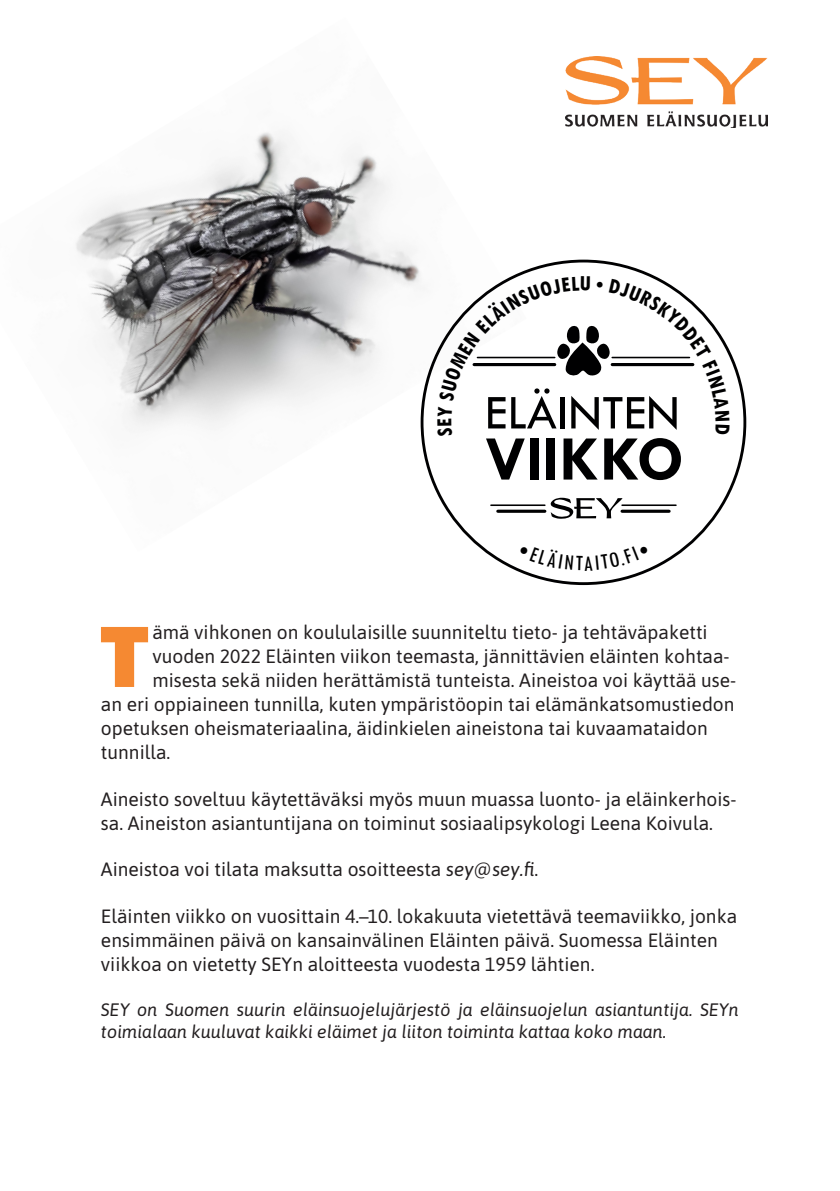
<style>
.page{position:relative;width:840px;height:1191px;background:#fff}
.page>*{position:absolute;margin:0;border:0;box-sizing:border-box;transform-origin:0 0}
.t1{font:96px "Changa One";color:#f58932}
.t2{font:19.2px/24px "Asap";color:#231f20}
.väliotsikko{font:italic 18px/22px "Asap";color:#231f20}
.s1{font-style:italic}
</style>
<div class="page">
<img style="left:76px;top:132px;width:450px;height:420px">
<svg style="left:550px;top:498px;width:72px;height:21px"></svg>
<svg style="left:497px;top:509px;width:47px;height:4px"></svg>
<hr style="left:490px;top:504px;width:54px;height:2px;background:#000001">
<svg style="left:621px;top:509px;width:47px;height:4px"></svg>
<hr style="left:621px;top:504px;width:54px;height:2px;background:#000001">
<img style="left:565px;top:57px;width:202px;height:71px">
<svg style="left:519px;top:545px;width:129px;height:25px"></svg>
<svg style="left:437px;top:276px;width:292px;height:204px"></svg>
<p class="t1" style="left:100px;top:602px;width:49px">T</p>
<p class="t2" style="left:152px;top:619px;width:556px">ämä vihkonen on koululaisille suunniteltu tieto- ja tehtäväpaketti</p>
<p class="t2" style="left:152px;top:643px;width:578px">vuoden 2022 Eläinten viikon teemasta, jännittävien eläinten kohtaa-</p>
<p class="t2" style="left:152px;top:667px;width:585px">misesta sekä niiden herättämistä tunteista. Aineistoa voi käyttää use-</p>
<p class="t2" style="left:101px;top:691px;width:634px">an eri oppiaineen tunnilla, kuten ympäristöopin tai elämänkatsomustiedon</p>
<p class="t2" style="left:101px;top:715px;width:608px">opetuksen oheismateriaalina, äidinkielen aineistona tai kuvaamataidon</p>
<p class="t2" style="left:101px;top:739px;width:71px">tunnilla.</p>
<p class="t2" style="left:101px;top:786px;width:636px">Aineisto soveltuu käytettäväksi myös muun muassa luonto- ja eläinkerhois&shy;sa. Aineiston asiantuntijana on toiminut sosiaalipsykologi Leena Koivula.</p>
<p class="t2" style="left:101px;top:856px;width:438px">Aineistoa voi tilata maksutta osoitteesta <span class="s1">sey@sey.fi</span>.</p>
<p class="t2" style="left:101px;top:903px;width:637px">Eläinten viikko on vuosittain 4.–10. lokakuuta vietettävä teemaviikko, jonka ensimmäinen päivä on kansainvälinen Eläinten päivä. Suomessa Eläinten viikkoa on vietetty SEYn aloitteesta vuodesta 1959 lähtien.</p>
<p class="väliotsikko" style="left:101px;top:997px;width:639px">SEY on Suomen suurin eläinsuojelujärjestö ja eläinsuojelun asiantuntija. SEYn toimialaan kuuluvat kaikki eläimet ja liiton toiminta kattaa koko maan.</p>
</div>
